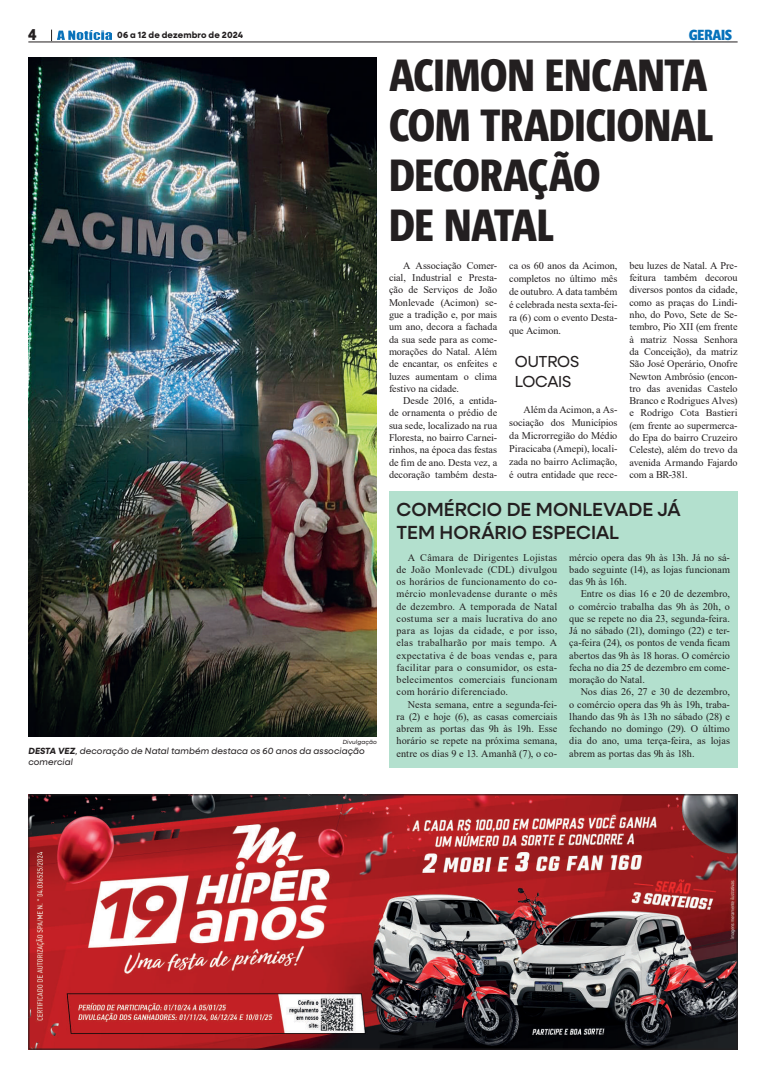
<style>
.page{position:relative;width:766px;height:1078px;background:#fff}
.page>*{position:absolute;margin:0;border:0;box-sizing:border-box;transform-origin:0 0}
.t1{font:800 45px/50px "Corpid Cd";letter-spacing:-.01em;color:#231f20}
.t2{font:500 19px/22.8px "Neulis Sans";color:#231f20}
.t3{font:16px/20px "Neulis Sans";letter-spacing:-.015em;color:#231f20}
.t4{font:700 16px "Prenton RP Cond";color:#231f20}
.t5{font:700 15px "Prenton RP Cond";color:#0672bb}
.t6{font:10.2px/12.3px "Times New Roman";color:#231f20;text-align:justify}
.t7{font:italic 9px/10.8px "Neulis Sans";letter-spacing:.01em;color:#231f20}
.t8{font:700 9px "Neulis Sans";letter-spacing:.01em;color:#231f20}
.t9{font:italic 6px "Neulis Sans";letter-spacing:.02em;color:#231f20}
.s1{font-weight:700}
</style>
<div class="page">
<img style="left:58px;top:30px;width:53px;height:10px">
<hr style="left:28px;top:41px;width:709px;height:1px;background:#231f20">
<div style="left:389px;top:490px;width:348px;height:277px;background:#b3e0ce"></div>
<img style="left:30px;top:796px;width:705px;height:251px">
<div style="left:28px;top:794px;width:709px;height:255px;border:1px solid #231f20"></div>
<img style="left:28px;top:57px;width:349px;height:679px">
<h3 class="t4" style="left:28px;top:24px;width:9px">4</h3>
<p class="t8" style="left:117px;top:29px;width:127px">06 a 12 de dezembro de 2024</p>
<h3 class="t5" style="left:689px;top:25px;width:44px">GERAIS</h3>
<h1 class="t1" style="left:389px;top:51px;width:325px">ACIMON ENCANTA<br>COM TRADICIONAL<br>DECORAÇÃO<br>DE NATAL</h1>
<p class="t6" style="left:389px;top:259px;width:110px;text-indent:14px">A Associação Comer&shy;cial, Industrial e Presta&shy;ção de Serviços de João Monlevade (Acimon) se&shy;gue a tradição e, por mais um ano, decora a fachada da sua sede para as come&shy;morações do Natal. Além de encantar, os enfeites e luzes aumentam o clima festivo na cidade.</p>
<p class="t6" style="left:389px;top:394px;width:110px;text-indent:14px">Desde 2016, a entida&shy;de ornamenta o prédio de sua sede, localizado na rua Floresta, no bairro Carnei&shy;rinhos, na época das festas de fim de ano. Desta vez, a decoração também desta-</p>
<p class="t6" style="left:629px;top:259px;width:110px">beu luzes de Natal. A Pre&shy;feitura também decorou diversos pontos da cidade, como as praças do Lindi&shy;nho, do Povo, Sete de Se&shy;tembro, Pio XII (em frente à matriz Nossa Senhora da Conceição), da matriz São José Operário, Onofre Newton Ambrósio (encon&shy;tro das avenidas Castelo Branco e Rodrigues Alves) e Rodrigo Cota Bastieri (em frente ao supermerca&shy;do Epa do bairro Cruzeiro Celeste), além do trevo da avenida Armando Fajardo com a BR-381.</p>
<h2 class="t2" style="left:396px;top:497px;width:285px">COMÉRCIO DE MONLEVADE JÁ<br>TEM HORÁRIO ESPECIAL</h2>
<p class="t6" style="left:396px;top:550px;width:162px;text-indent:11px">A Câmara de Dirigentes Lojistas de João Monlevade (CDL) divulgou os horários de funcionamento do co&shy;mércio monlevadense durante o mês de dezembro. A temporada de Natal costuma ser a mais lucrativa do ano para as lojas da cidade, e por isso, elas trabalharão por mais tempo. A expectativa é de boas vendas e, para facilitar para o consumidor, os esta&shy;belecimentos comerciais funcionam com horário diferenciado.</p>
<p class="t6" style="left:396px;top:697px;width:162px;text-indent:11px">Nesta semana, entre a segunda-fei&shy;ra (2) e hoje (6), as casas comerciais abrem as portas das 9h às 19h. Esse horário se repete na próxima semana, entre os dias 9 e 13. Amanhã (7), o co-</p>
<p class="t6" style="left:509px;top:258px;width:110px;line-height:13px">ca os 60 anos da Acimon, completos no último mês de outubro. A data também é celebrada nesta sexta-fei&shy;ra (6) com o evento Desta&shy;que Acimon.</p>
<h3 class="t3" style="left:514px;top:350px;width:66px">OUTROS<br>LOCAIS</h3>
<p class="t6" style="left:509px;top:402px;width:110px;line-height:13px;text-indent:14px">Além da Acimon, a As&shy;sociação dos Municípios da Microrregião do Médio Piracicaba (Amepi), locali&shy;zada no bairro Aclimação, é outra entidade que rece-</p>
<p class="t6" style="left:569px;top:550px;width:162px">mércio opera das 9h às 13h. Já no sá&shy;bado seguinte (14), as lojas funcionam das 9h às 16h.</p>
<p class="t6" style="left:569px;top:587px;width:162px;text-indent:11px">Entre os dias 16 e 20 de dezembro, o comércio trabalha das 9h às 20h, o que se repete no dia 23, segunda-feira.<br>Já no sábado (21), domingo (22) e ter&shy;ça-feira (24), os pontos de venda ficam abertos das 9h às 18 horas. O comércio fecha no dia 25 de dezembro em come&shy;moração do Natal.</p>
<p class="t6" style="left:569px;top:685px;width:162px;text-indent:11px">Nos dias 26, 27 e 30 de dezembro, o comércio opera das 9h às 19h, traba&shy;lhando das 9h às 13h no sábado (28) e fechando no domingo (29). O último dia do ano, uma terça-feira, as lojas abrem as portas das 9h às 18h.</p>
<p class="t9" style="left:342px;top:737px;width:36px">Divulgação</p>
<p class="t7" style="left:28px;top:745px;width:338px"><span class="s1">DESTA VEZ</span>, decoração de Natal também destaca os 60 anos da associação comercial</p>
</div>
